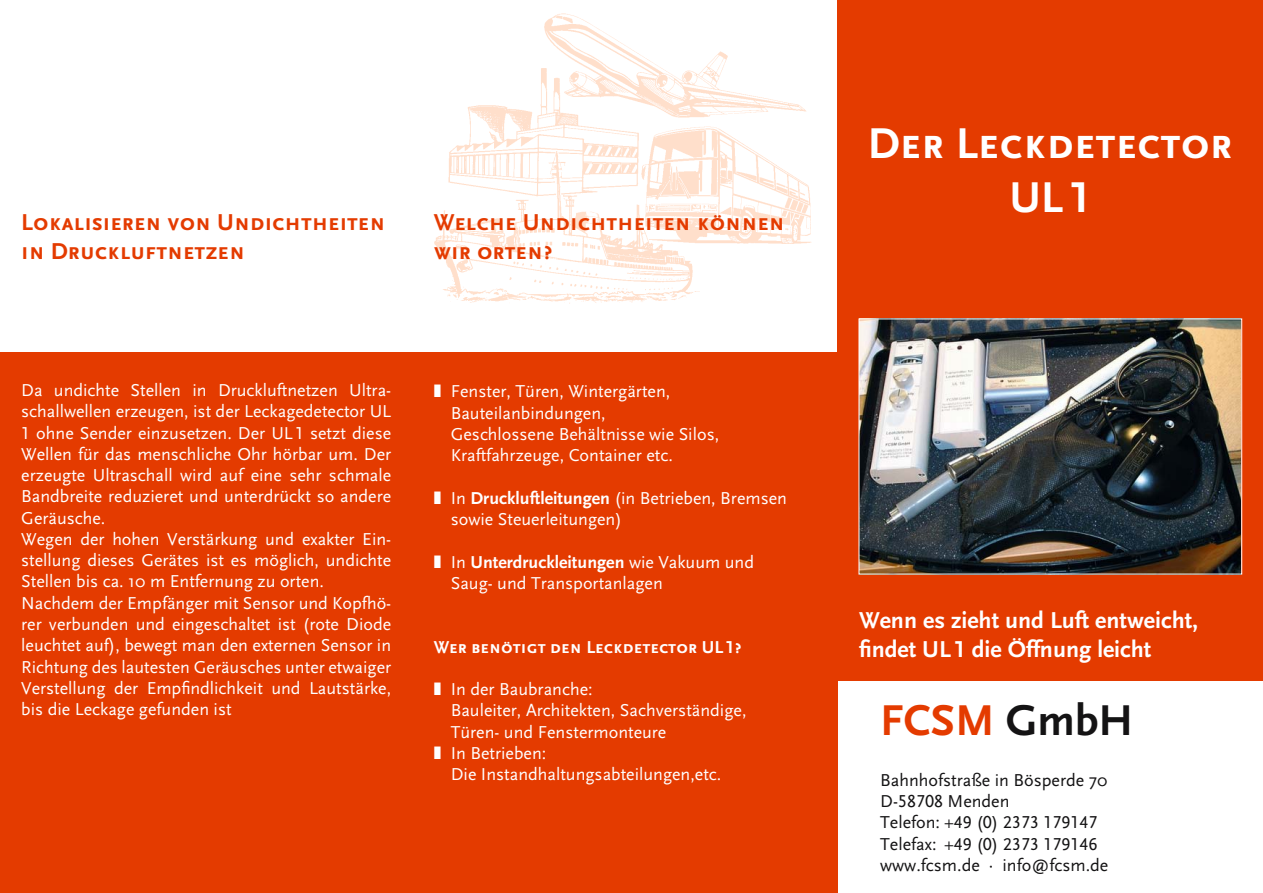
<style>
.page{position:relative;width:1263px;height:893px;background:#fff}
.page>*{position:absolute;margin:0;border:0;box-sizing:border-box;transform-origin:0 0}
.t1{font:700 45px/54px "Scala Sans Caps";color:#fff;text-align:center}
.t2{font:700 45px "Scala Sans";color:#e43b00}
.t3{font:700 24px/28.8px "Scala Sans Caps";color:#e43b00}
.t4{font:700 24px/28.8px "Scala Sans";color:#fff}
.t5{font:18px/21.3px "Scala Sans";color:#fff}
.t6{font:18px/21.3px "Scala Sans";color:#141314}
.t7{font:18px/21.3px "Scala Sans Caps";color:#141314}
.t8{font:700 18px "Scala Sans Caps";color:#fff}
.s1{font-family:"Scala Sans Caps"}
.s2{font-weight:700}
.s3{color:#141314}
.s4{font-family:"Scala Sans"}
</style>
<div class="page">
<img style="left:434px;top:0;width:404px;height:322px">
<div style="left:0;top:353px;width:838px;height:540px;background:#e43b00"></div>
<div style="left:838px;top:0;width:425px;height:680px;background:#e43b00"></div>
<img style="left:861px;top:321px;width:379px;height:251px">
<div style="left:859px;top:319px;width:383px;height:255px;border:1px solid #fff"></div>
<h2 class="t3" style="left:21px;top:208px;width:366px">Lokalisieren von Undichtheiten in Druckluftnetzen</h2>
<h2 class="t3" style="left:434px;top:208px;width:353px">Welche Undichtheiten können wir orten?</h2>
<p class="t5" style="left:21px;top:381px;width:371px">Da undichte Stellen in Druckluftnetzen Ultra&shy;schallwellen erzeugen, ist der Leckagedetector <span class="s1">UL 1</span> ohne Sender einzusetzen. Der <span class="s1">UL 1</span> setzt diese Wellen für das menschliche Ohr hörbar um. Der erzeugte Ultraschall wird auf eine sehr schmale Bandbreite reduzieret und unterdrückt so andere Geräusche.<br>Wegen der hohen Verstärkung und exakter Ein&shy;stellung dieses Gerätes ist es möglich, undichte Stellen bis ca. 10 m Entfernung zu orten.<br>Nachdem der Empfänger mit Sensor und Kopfhö&shy;rer verbunden und eingeschaltet ist (rote Diode leuchtet auf), bewegt man den externen Sensor in Richtung des lautesten Geräusches unter etwaiger Verstellung der Empfindlichkeit und Lautstärke, bis die Leckage gefunden ist</p>
<p class="t5" style="left:451px;top:382px;width:270px;text-indent:-17px">❚ Fenster, Türen, Wintergärten,<br>Bauteilanbindungen,<br>Geschlossene Behältnisse wie Silos,<br>Kraftfahrzeuge, Container etc.</p>
<p class="t5" style="left:451px;top:488px;width:338px;text-indent:-17px">❚ In <span class="s2">Druckluftleitungen</span> (in Betrieben, Bremsen sowie Steuerleitungen)</p>
<p class="t5" style="left:451px;top:552px;width:305px;text-indent:-17px">❚ In <span class="s2">Unterdruckleitungen</span> wie Vakuum und<br>Saug- und Transportanlagen</p>
<p class="t8" style="left:434px;top:636px;width:310px">Wer benötigt den Leckdetector UL 1?</p>
<p class="t5" style="left:434px;top:680px;width:160px">❚ In der Baubranche:</p>
<p class="t5" style="left:451px;top:701px;width:297px">Bauleiter, Architekten, Sachverständige,</p>
<p class="t5" style="left:451px;top:722px;width:217px">Türen- und Fenstermonteure</p>
<p class="t5" style="left:434px;top:743px;width:114px">❚ In Betrieben:</p>
<p class="t5" style="left:451px;top:765px;width:272px">Die Instandhaltungsabteilungen,etc.</p>
<h1 class="t1" style="left:868px;top:116px;width:367px">Der Leckdetector<br>UL 1</h1>
<h2 class="t4" style="left:859px;top:607px;width:341px">Wenn es zieht und Luft entweicht, findet <span class="s1">UL 1</span> die Öffnung leicht</h2>
<h1 class="t2" style="left:880px;top:702px;width:254px">FCSM <span class="s3">GmbH</span></h1>
<p class="t6" style="left:880px;top:770px;width:229px">Bahnhofstraße in Bösperde 70<br>D-<span class="s1">58708</span> Menden</p>
<p class="t7" style="left:880px;top:812px;width:219px"><span class="s4">Telefon:</span> +49 (0) 2373 179147<br><span class="s4">Telefax:</span> +49 (0) 2373 179146</p>
<p class="t6" style="left:880px;top:856px;width:230px">www.fcsm.de · info@fcsm.de</p>
</div>
